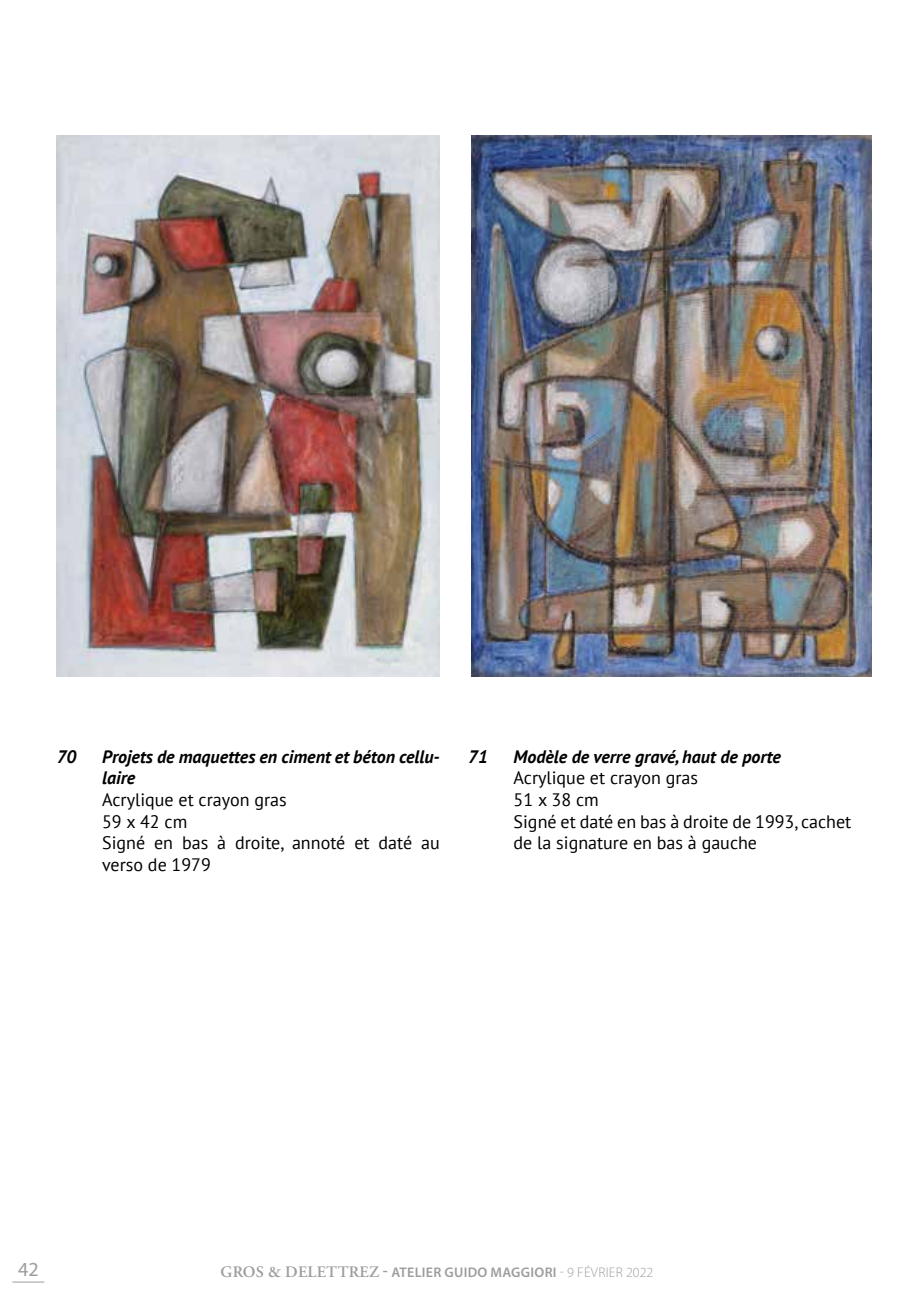
<style>
.page{position:relative;width:908px;height:1304px;background:#fff}
.page>*{position:absolute;margin:0;border:0;box-sizing:border-box;transform-origin:0 0}
.t1{font:20px "Myriad Pro";color:#9d9d9c}
.t2{font:18px/21.6px "PT Sans";color:#000}
.t3{font:italic 700 18px/21.6px "PT Sans";color:#000}
.t4{font:600 14px "Myriad Pro";letter-spacing:.02em;color:#9d9d9c}
.s1{font-family:"Adobe Garamond Pro";font-size:16px}
.s2{font-size:16px}
.s3{font-weight:300}
</style>
<div class="page">
<hr style="left:12px;top:1282px;width:32px;height:1px;background:#9d9d9c">
<img style="left:57px;top:135px;width:382px;height:541px">
<img style="left:471px;top:135px;width:399px;height:541px">
<p class="t3" style="left:57px;top:745px;width:21px">70</p>
<p class="t3" style="left:102px;top:745px;width:339px">Projets de maquettes en ciment et béton cellu&shy;laire</p>
<p class="t2" style="left:102px;top:788px;width:339px">Acrylique et crayon gras<br>59 x 42 cm<br>Signé en bas à droite, annoté et daté au verso de 1979</p>
<p class="t3" style="left:468px;top:745px;width:21px">71</p>
<p class="t3" style="left:513px;top:745px;width:269px">Modèle de verre gravé, haut de porte</p>
<p class="t2" style="left:513px;top:767px;width:339px">Acrylique et crayon gras<br>51 x 38 cm<br>Signé et daté en bas à droite de 1993, cachet de la signature en bas à gauche</p>
<p class="t1" style="left:18px;top:1258px;width:22px">42</p>
<p class="t4" style="left:220px;top:1265px;width:434px"><span class="s1">GROS &amp; DELETTREZ</span> <span class="s2">-</span> ATELIER GUIDO MAGGIORI <span class="s3">- 9 FÉVRIER 2022</span></p>
</div>
